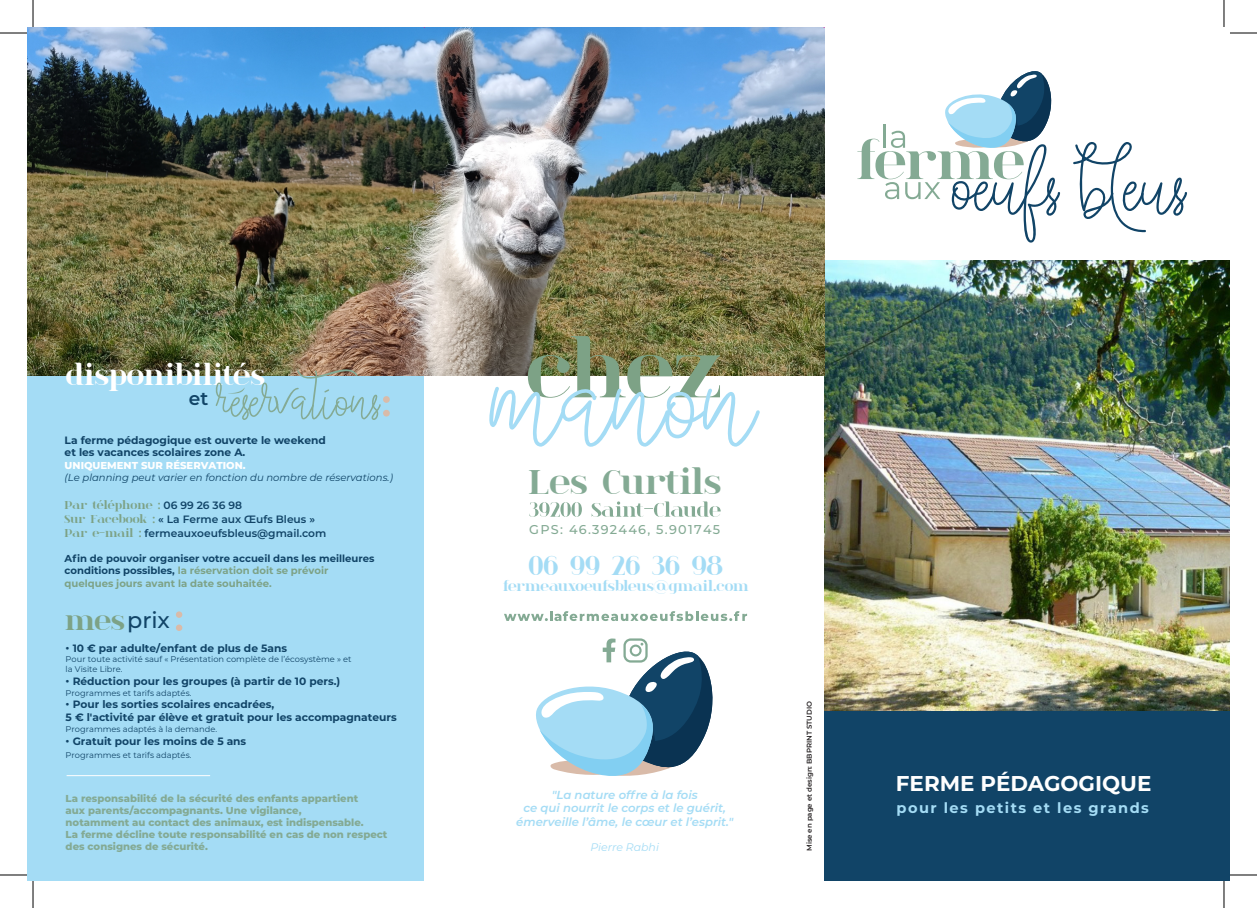
<style>
.page{position:relative;width:1257px;height:908px;background:#fff}
.page>*{position:absolute;margin:0;border:0;box-sizing:border-box;transform-origin:0 0}
.t1{font:700 82.5px "spinwerad";color:#7da286}
.t2{font:700 35.6px "spinwerad";color:#84aa94}
.t3{font:700 29.7px "spinwerad";color:#fff}
.t4{font:700 27.3px "spinwerad";color:#a4dcf5}
.t5{font:500 22.3px "Montserrat";color:#114467}
.t6{font:700 21.4px "Montserrat";color:#fff}
.t7{font:600 18.6px "Montserrat";color:#114467}
.t8{font:700 14.8px "spinwerad";letter-spacing:-.01em;color:#a4dcf5}
.t9{font:700 14.5px "Montserrat";letter-spacing:.1em;color:#a4dcf5}
.t10{font:500 12.8px "Montserrat";letter-spacing:.1em;color:#84aa94}
.t11{font:700 11.8px "spinwerad";color:#7da286}
.t12{font:italic 600 11.6px/14px "Montserrat";color:#a4dcf5;text-align:center}
.t13{font:italic 10.9px "Montserrat";color:#a4dcf5}
.t14{font:700 10.7px/12.8px "Montserrat";color:#114467}
.t15{font:600 10.7px/14.2px "Montserrat";color:#114467}
.t16{font:800 10.1px/12.1px "Montserrat";color:#84aa94}
.t17{font:700 10.1px/12.1px "Montserrat";color:#114467}
.t18{font:italic 10.1px "Montserrat";color:#0f4467}
.t19{font:800 10.1px "Montserrat";color:#fff}
.t20{font:8.3px/9.9px "Montserrat";color:#114467}
.t21{font:600 7px "Montserrat";color:#231f20}
.s1{font-family:"Montserrat";font-weight:600;font-size:10.7px;color:#114467}
.s2{font-family:"spinwerad";font-weight:700;font-size:11.8px;color:#7da286}
.s3{color:#7da286}
.s4{color:#a4dcf5}
.s5{font-family:"spinwerad";font-weight:700;font-size:28.4px;color:#7da286}
</style>
<div class="page">
<div style="left:27px;top:27px;width:397px;height:854px;background:#a4dcf5"></div>
<div style="left:824px;top:710px;width:405px;height:171px;background:#114467"></div>
<svg style="left:1073px;top:142px;width:114px;height:91px"></svg>
<svg style="left:857px;top:71px;width:203px;height:172px"></svg>
<img style="left:824px;top:261px;width:405px;height:449px">
<img style="left:27px;top:27px;width:797px;height:349px">
<svg style="left:215px;top:357px;width:175px;height:63px"></svg>
<svg style="left:176px;top:611px;width:6px;height:7px"></svg>
<svg style="left:176px;top:624px;width:6px;height:7px"></svg>
<hr style="left:67px;top:775px;width:143px;height:1px;background:#fff">
<svg style="left:529px;top:502px;width:53px;height:15px"></svg>
<svg style="left:591px;top:501px;width:129px;height:16px"></svg>
<svg style="left:489px;top:387px;width:271px;height:60px"></svg>
<svg style="left:536px;top:638px;width:177px;height:138px"></svg>
<svg style="left:504px;top:611px;width:243px;height:10px"></svg>
<svg style="left:0;top:33px;width:27px;height:1px"></svg>
<svg style="left:1230px;top:33px;width:27px;height:1px"></svg>
<svg style="left:0;top:875px;width:27px;height:1px"></svg>
<svg style="left:1230px;top:875px;width:27px;height:1px"></svg>
<svg style="left:33px;top:0;width:1px;height:27px"></svg>
<svg style="left:33px;top:881px;width:1px;height:27px"></svg>
<svg style="left:1223px;top:0;width:1px;height:27px"></svg>
<svg style="left:1223px;top:881px;width:1px;height:27px"></svg>
<h3 class="t3" style="left:66px;top:354px;width:201px">disponibilités</h3>
<h3 class="t7" style="left:189px;top:386px;width:21px">et</h3>
<p class="t14" style="left:65px;top:433px;width:263px">La ferme pédagogique est ouverte le weekend et les vacances scolaires zone A.</p>
<p class="t19" style="left:65px;top:458px;width:183px">UNIQUEMENT SUR RÉSERVATION.</p>
<p class="t18" style="left:65px;top:470px;width:330px">(Le planning peut varier en fonction du nombre de réservations.)</p>
<p class="t11" style="left:65px;top:497px;width:179px">Par téléphone : <span class="s1">06 99 26 36 98</span></p>
<p class="t15" style="left:65px;top:512px;width:263px"><span class="s2">Sur Facebook :</span> « La Ferme aux Œufs Bleus »<br><span class="s2">Par e-mail :</span> fermeauxoeufsbleus@gmail.com</p>
<p class="t17" style="left:65px;top:552px;width:311px">Afin de pouvoir organiser votre accueil dans les meilleures conditions possibles, <span class="s3">la réservation doit se prévoir quelques jours avant la date souhaitée.</span><span class="s4">.</span></p>
<h3 class="t5" style="left:65px;top:605px;width:106px"><span class="s5">mes</span>prix</h3>
<p class="t14" style="left:66px;top:641px;width:223px">• 10 € par adulte/enfant de plus de 5ans</p>
<p class="t20" style="left:66px;top:654px;width:287px">Pour toute activité sauf « Présentation complète de l’écosystème » et la Visite Libre.</p>
<p class="t14" style="left:66px;top:674px;width:276px">• Réduction pour les groupes (à partir de 10 pers.)</p>
<p class="t20" style="left:66px;top:687px;width:127px">Programmes et tarifs adaptés.</p>
<p class="t14" style="left:66px;top:698px;width:333px">• Pour les sorties scolaires encadrées,<br>5 € l'activité par élève et gratuit pour les accompagnateurs</p>
<p class="t20" style="left:66px;top:724px;width:153px">Programmes adaptés à la demande.</p>
<p class="t14" style="left:66px;top:734px;width:182px">• Gratuit pour les moins de 5 ans</p>
<p class="t20" style="left:66px;top:749px;width:127px">Programmes et tarifs adaptés.</p>
<p class="t16" style="left:66px;top:791px;width:323px">La responsabilité de la sécurité des enfants appartient<br>aux parents/accompagnants. Une vigilance,<br>notamment au contact des animaux, est indispensable.<br>La ferme décline toute responsabilité en cas de non respect des consignes de sécurité.</p>
<h1 class="t1" style="left:526px;top:311px;width:198px">chez</h1>
<h2 class="t2" style="left:528px;top:457px;width:194px">Les Curtils</h2>
<p class="t10" style="left:529px;top:521px;width:192px">GPS: 46.392446, 5.901745</p>
<h3 class="t4" style="left:529px;top:547px;width:196px">06 99 26 36 98</h3>
<h3 class="t8" style="left:503px;top:576px;width:247px">fermeauxoeufsbleus@gmail.com</h3>
<p class="t12" style="left:516px;top:787px;width:219px">"La nature offre à la fois<br>ce qui nourrit le corps et le guérit, émerveille l’âme, le cœur et l’esprit."</p>
<p class="t13" style="left:590px;top:840px;width:70px">Pierre Rabhi</p>
<p class="t21" style="left:804px;top:851px;width:151px;rotate:-90deg">Mise en page et design: BBPRINT STUDIO</p>
<h3 class="t6" style="left:896px;top:768px;width:257px">FERME PÉDAGOGIQUE</h3>
<h3 class="t9" style="left:896px;top:797px;width:254px">pour les petits et les grands</h3>
</div>
